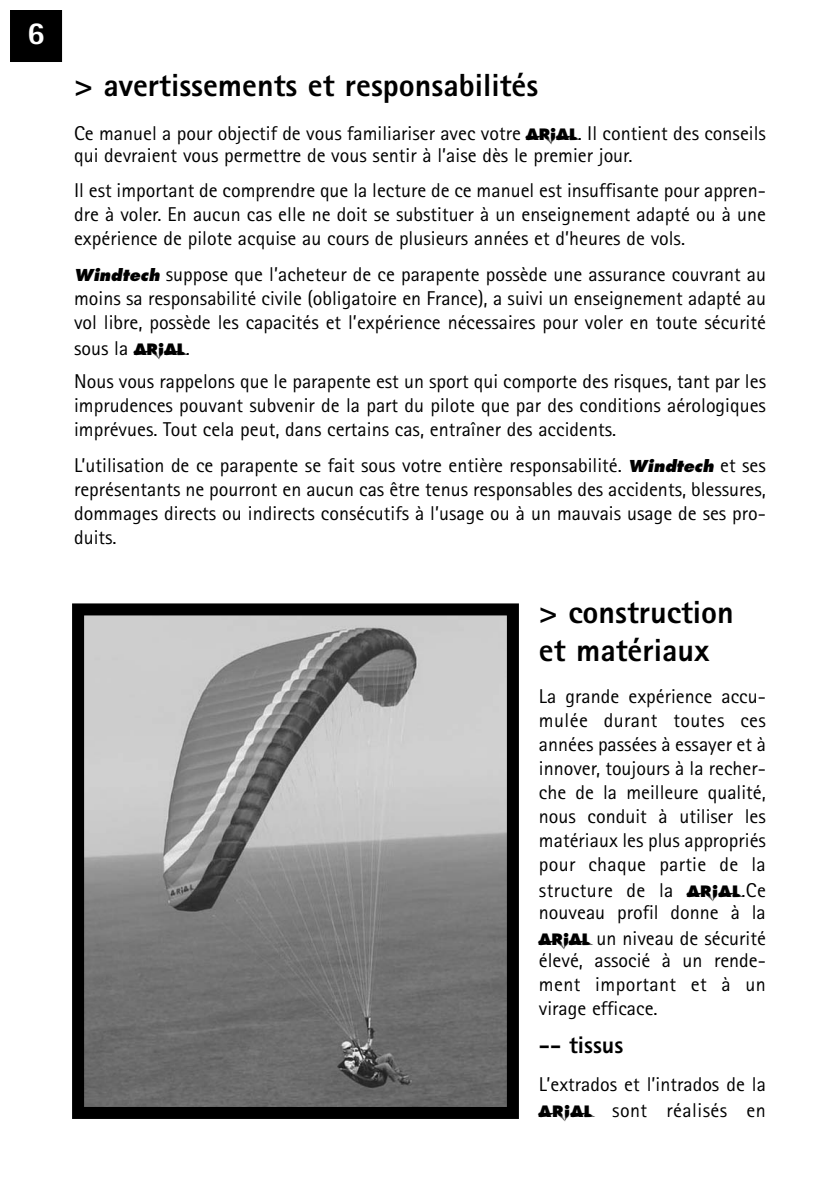
<style>
.page{position:relative;width:840px;height:1191px;background:#fff}
.page>*{position:absolute;margin:0;border:0;box-sizing:border-box;transform-origin:0 0}
.t1{font:800 32px/38.4px "Rotis Sans Serif";color:#000}
.t2{font:800 32px "Rotis Sans Serif";color:#fff}
.t3{font:800 24px "Rotis Sans Serif";color:#000}
.t4{font:20px/24px "Rotis Sans Serif";color:#000}
.t5{font:20px/24px "Rotis Sans Serif";letter-spacing:.02em;color:#000}
.s1{font-family:"Akira"}
.s2{font-family:"Futura";font-weight:800;font-style:italic;font-size:16px}
</style>
<div class="page">
<div style="left:10px;top:10px;width:52px;height:52px;background:#000"></div>
<img style="left:85px;top:616px;width:420px;height:490px">
<div style="left:72px;top:603px;width:446px;height:516px;border:12px solid #000"></div>
<h1 class="t2" style="left:27px;top:21px;width:19px">6</h1>
<h1 class="t1" style="left:74px;top:69px;width:465px">&gt; avertissements et responsabilités</h1>
<p class="t4" style="left:74px;top:124px;width:693px;line-height:22px">Ce manuel a pour objectif de vous familiariser avec votre <span class="s1">ARIAL</span>. Il contient des conseils qui devraient vous permettre de vous sentir à l’aise dès le premier jour.</p>
<p class="t4" style="left:74px;top:180px;width:693px;text-align:justify">Il est important de comprendre que la lecture de ce manuel est insuffisante pour appren&shy;dre à voler. En aucun cas elle ne doit se substituer à un enseignement adapté ou à une expérience de pilote acquise au cours de plusieurs années et d’heures de vols.</p>
<p class="t4" style="left:74px;top:264px;width:693px;text-align:justify"><span class="s2">Windtech</span> suppose que l’acheteur de ce parapente possède une assurance couvrant au moins sa responsabilité civile (obligatoire en France), a suivi un enseignement adapté au vol libre, possède les capacités et l’expérience nécessaires pour voler en toute sécurité</p>
<p class="t4" style="left:74px;top:333px;width:693px;line-height:33.4px">sous la <span class="s1">ARIAL</span>.<br>Nous vous rappelons que le parapente est un sport qui comporte des risques, tant par les</p>
<p class="t4" style="left:74px;top:395px;width:693px">imprudences pouvant subvenir de la part du pilote que par des conditions aérologiques imprévues. Tout cela peut, dans certains cas, entraîner des accidents.</p>
<p class="t4" style="left:74px;top:455px;width:693px;text-align:justify">L’utilisation de ce parapente se fait sous votre entière responsabilité. <span class="s2">Windtech</span> et ses représentants ne pourront en aucun cas être tenus responsables des accidents, blessures, dommages directs ou indirects consécutifs à l’usage ou à un mauvais usage de ses pro&shy;duits.</p>
<h1 class="t1" style="left:538px;top:596px;width:196px">&gt; construction et matériaux</h1>
<p class="t4" style="left:538px;top:686px;width:228px;text-align:justify">La grande expérience accu&shy;mulée durant toutes ces années passées à essayer et à innover, toujours à la recher&shy;che de la meilleure qualité, nous conduit à utiliser les matériaux les plus appropriés pour chaque partie de la</p>
<p class="t4" style="left:538px;top:881px;width:228px;line-height:22px">structure de la <span class="s1">ARIAL</span>.Ce nouveau profil donne à la</p>
<p class="t4" style="left:538px;top:929px;width:228px;line-height:22px"><span class="s1">ARIAL</span> un niveau de sécurité élevé, associé à un rende-</p>
<p class="t5" style="left:538px;top:974px;width:228px">ment important et à un virage efficace.</p>
<p class="t3" style="left:538px;top:1036px;width:86px">-- tissus</p>
<p class="t4" style="left:538px;top:1073px;width:228px;line-height:26.2px">L’extrados et l’intrados de la<br><span class="s1">ARIAL</span> sont réalisés en</p>
</div>
